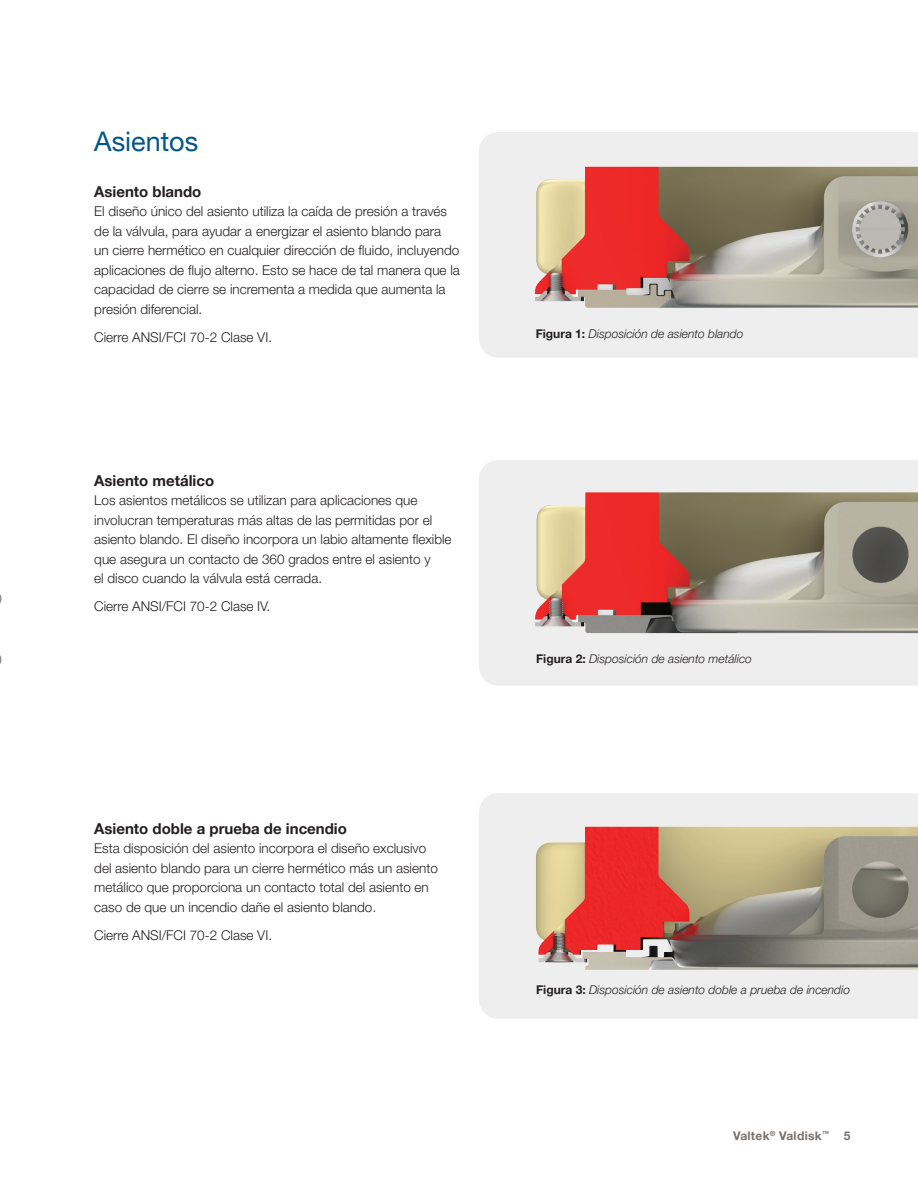
<style>
.page{position:relative;width:918px;height:1188px;background:#fff}
.page>*{position:absolute;margin:0;border:0;box-sizing:border-box;transform-origin:0 0}
.Headline_Level_2__blue{font:27px "Helvetica Neue LT Pro";color:#00568a}
.Subhead_Level_2__black{font:700 15px "Helvetica Neue LT Pro";color:#231f20}
.Body_copy{font:300 13.5px/19.5px "Helvetica Neue LT Pro";color:#231f20}
.t1{font:italic 300 12px "Helvetica Neue LT Pro";color:#231f20}
.t2{font:700 12px "Helvetica Neue LT Pro";letter-spacing:.025em;color:#79716c}
.s1{font-weight:700;font-style:normal}
</style>
<div class="page">
<img style="left:0;top:594px;width:2px;height:70px">
<div style="left:479px;top:132px;width:439px;height:226px;background:#efeeee"></div>
<div style="left:479px;top:460px;width:439px;height:226px;background:#efeeee"></div>
<div style="left:479px;top:793px;width:439px;height:226px;background:#efeeee"></div>
<img style="left:526px;top:163px;width:392px;height:154px">
<img style="left:520px;top:480px;width:398px;height:166px">
<img style="left:520px;top:813px;width:398px;height:166px">
<p class="Headline_Level_2__blue" style="left:94px;top:125px;width:106px">Asientos</p>
<p class="Subhead_Level_2__black" style="left:94px;top:182px;width:109px">Asiento blando</p>
<p class="Body_copy" style="left:94px;top:201px;width:367px">El diseño único del asiento utiliza la caída de presión a través de la válvula, para ayudar a energizar el asiento blando para<br>un cierre hermético en cualquier dirección de fluido, incluyendo aplicaciones de flujo alterno. Esto se hace de tal manera que la capacidad de cierre se incrementa a medida que aumenta la presión diferencial.</p>
<p class="Body_copy" style="left:94px;top:327px;width:179px">Cierre ANSI/FCI 70-2 Clase VI.</p>
<p class="Subhead_Level_2__black" style="left:94px;top:471px;width:121px">Asiento metálico</p>
<p class="Body_copy" style="left:94px;top:490px;width:359px">Los asientos metálicos se utilizan para aplicaciones que involucran temperaturas más altas de las permitidas por el asiento blando. El diseño incorpora un labio altamente flexible que asegura un contacto de 360 grados entre el asiento y<br>el disco cuando la válvula está cerrada.</p>
<p class="Body_copy" style="left:94px;top:596px;width:178px">Cierre ANSI/FCI 70-2 Clase IV.</p>
<p class="Subhead_Level_2__black" style="left:94px;top:819px;width:254px">Asiento doble a prueba de incendio</p>
<p class="Body_copy" style="left:94px;top:839px;width:345px">Esta disposición del asiento incorpora el diseño exclusivo del asiento blando para un cierre hermético más un asiento metálico que proporciona un contacto total del asiento en caso de que un incendio dañe el asiento blando.</p>
<p class="Body_copy" style="left:94px;top:925px;width:179px">Cierre ANSI/FCI 70-2 Clase VI.</p>
<p class="t1" style="left:536px;top:327px;width:209px"><span class="s1">Figura 1:</span> Disposición de asiento blando</p>
<p class="t1" style="left:536px;top:652px;width:217px"><span class="s1">Figura 2:</span> Disposición de asiento metálico</p>
<p class="t1" style="left:536px;top:983px;width:315px"><span class="s1">Figura 3:</span> Disposición de asiento doble a prueba de incendio</p>
<p class="t2" style="left:733px;top:1128px;width:119px">Valtek<sup>®</sup> Valdisk<sup>™</sup> 5</p>
</div>
